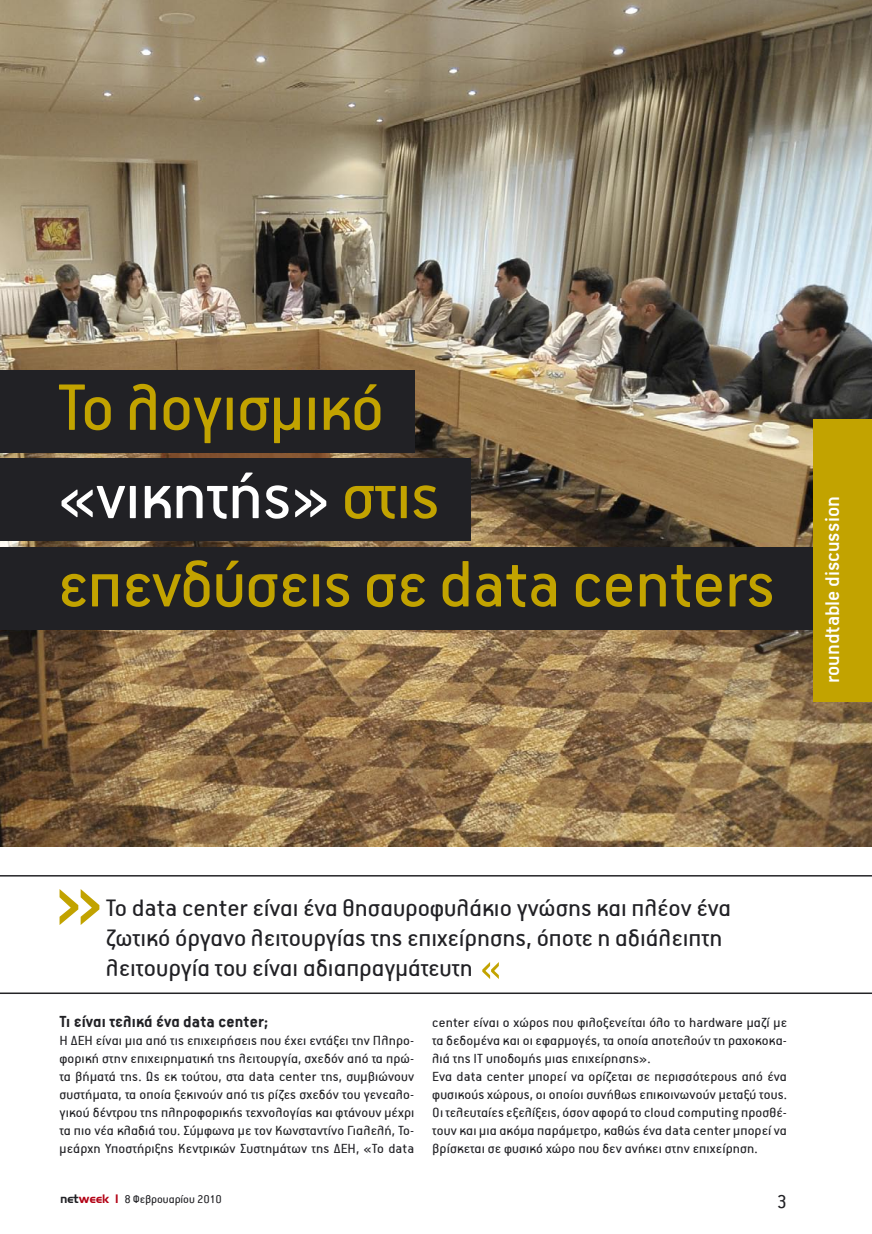
<style>
.page{position:relative;width:872px;height:1234px;background:#fff}
.page>*{position:absolute;margin:0;border:0;box-sizing:border-box;transform-origin:0 0}
.t1{font:73.5px/88.2px "PF Premier Text";letter-spacing:-.01em;color:#c2a300}
.t2{font:27px/30px "PF Premier Text";color:#212125}
.t3{font:500 22.5px "PF Premier Text";color:#fff}
.t4{font:21px "PF Premier Display";color:#212125}
.t5{font:700 18px "PF Premier Text";letter-spacing:.01em;color:#212125}
.t6{font:15px/18px "PF Premier Text";letter-spacing:.01em;color:#212125;text-align:justify}
.t7{font:12.75px "PF Premier Text";color:#212125}
.s1{color:#fff}
.s2{font-family:"UB Omnius"}
.s3{font-family:"UB Omnius";color:#b30215}
</style>
<div class="page">
<img style="left:0;top:0;width:872px;height:846px">
<div style="left:0;top:370px;width:414px;height:83px;background:#212125"></div>
<div style="left:0;top:458px;width:470px;height:83px;background:#212125"></div>
<div style="left:0;top:546px;width:823px;height:83px;background:#212125"></div>
<div style="left:813px;top:419px;width:59px;height:282px;background:#c2a300"></div>
<svg style="left:60px;top:889px;width:39px;height:35px"></svg>
<svg style="left:482px;top:962px;width:17px;height:16px"></svg>
<hr style="left:0;top:874px;width:872px;height:2px;background:#242427">
<hr style="left:0;top:992px;width:872px;height:1px;background:#242427">
<h1 class="t1" style="left:57px;top:363px;width:720px">Το λογισµικό<br><span class="s1">«νικητής»</span> στις<br>επενδύσεις σε data centers</h1>
<h3 class="t3" style="left:821px;top:682px;width:188px;rotate:-90deg">roundtable discussion</h3>
<h2 class="t2" style="left:106px;top:892px;width:626px">Το data center είναι ένα θησαυροφυλάκιο γνώσης και πλέον ένα ζωτικό όργανο λειτουργίας της επιχείρησης, όποτε η αδιάλειπτη λειτουργία του είναι αδιαπραγµάτευτη</h2>
<p class="t5" style="left:60px;top:1011px;width:210px">Τι είναι τελικά ένα data center;</p>
<p class="t6" style="left:60px;top:1030px;width:356px">Η ΔΕΗ είναι µια από τις επιχειρήσεις που έχει εντάξει την Πληρο&shy;φορική στην επιχειρηµατική της λειτουργία, σχεδόν από τα πρώ&shy;τα βήµατά της. Ως εκ τούτου, στα data center της, συµβιώνουν συστήµατα, τα οποία ξεκινούν από τις ρίζες σχεδόν του γενεαλο&shy;γικού δέντρου της πληροφορικής τεχνολογίας και φτάνουν µέχρι τα πιο νέα κλαδιά του. Σύµφωνα µε τον Κωνσταντίνο Γιαλελή, Το&shy;µεάρχη Υποστήριξης Κεντρικών Συστηµάτων της ΔΕΗ, «To data</p>
<p class="t6" style="left:432px;top:1012px;width:356px;text-align:left">center είναι ο χώρος που φιλοξενείται όλο το hardware µαζί µε τα δεδοµένα και οι εφαρµογές, τα οποία αποτελούν τη ραχοκοκα&shy;λιά της IT υποδοµής µιας επιχείρησης».<br>Ενα data center µπορεί να ορίζεται σε περισσότερους από ένα φυσικούς χώρους, οι οποίοι συνήθως επικοινωνούν µεταξύ τους.<br>Οι τελευταίες εξελίξεις, όσον αφορά το cloud computing προσθέ&shy;τουν και µια ακόµα παράµετρο, καθώς ένα data center µπορεί να βρίσκεται σε φυσικό χώρο που δεν ανήκει στην επιχείρηση.</p>
<p class="t7" style="left:60px;top:1192px;width:164px"><span class="s2">net</span><span class="s3">week I</span> 8 Φεβρουαρίου 2010</p>
<h3 class="t4" style="left:776px;top:1193px;width:12px">3</h3>
</div>
